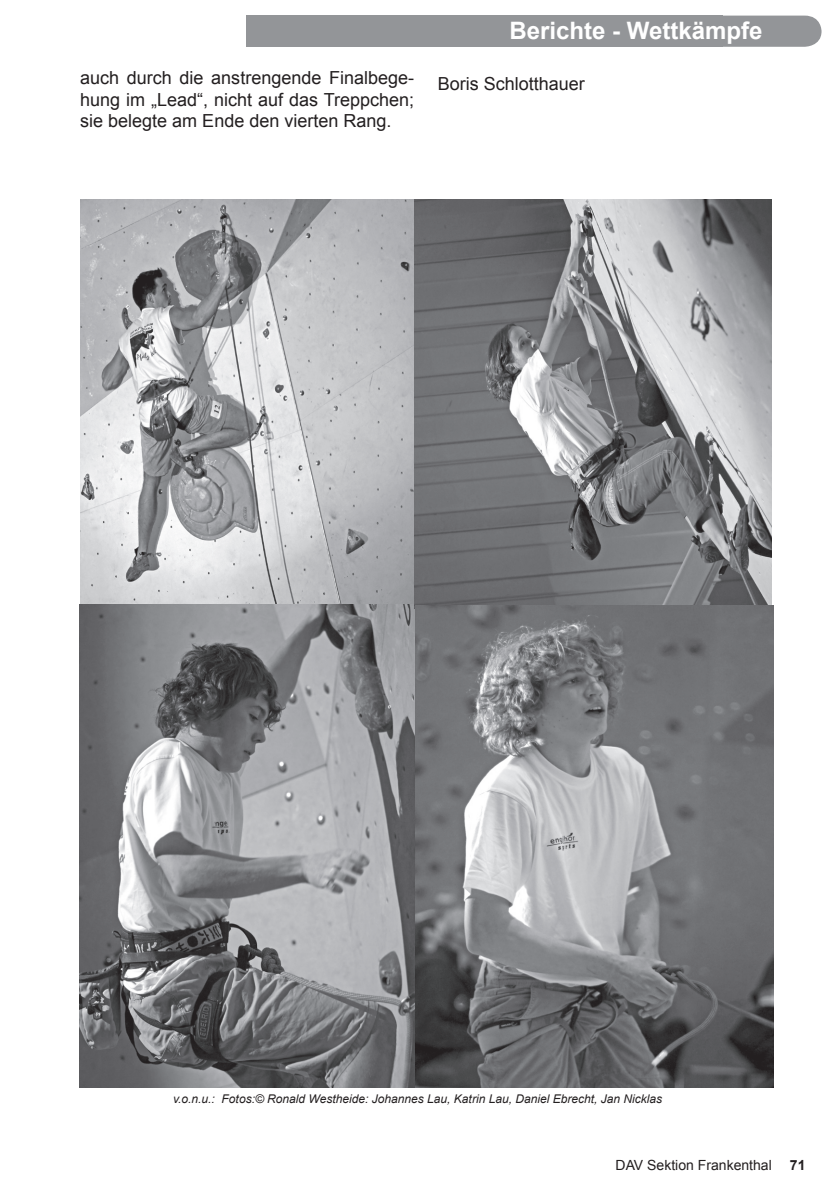
<style>
.page{position:relative;width:840px;height:1191px;background:#fff}
.page>*{position:absolute;margin:0;border:0;box-sizing:border-box;transform-origin:0 0}
.t1{font:700 24px "Arial";color:#fff}
.t2{font:18px/21.6px "Arial";color:#231f20;text-align:justify}
.t3{font:14px "Arial";color:#231f20}
.t4{font:700 14px "Arial";color:#231f20}
.t5{font:italic 12px "Arial";color:#231f20}
</style>
<div class="page">
<div style="left:721px;top:16px;width:100px;height:31px;background:#939598"></div>
<div style="left:246px;top:16px;width:475px;height:31px;background:#939598"></div>
<img style="left:80px;top:200px;width:334px;height:404px">
<img style="left:79px;top:604px;width:344px;height:484px">
<img style="left:414px;top:200px;width:357px;height:408px">
<img style="left:415px;top:606px;width:357px;height:481px">
<h1 class="t1" style="left:509px;top:17px;width:254px">Berichte - Wettkämpfe</h1>
<p class="t2" style="left:80px;top:67px;width:335px">auch durch die anstrengende Finalbege&shy;hung im „Lead“, nicht auf das Treppchen; sie belegte am Ende den vierten Rang.</p>
<p class="t2" style="left:437px;top:73px;width:149px">Boris Schlotthauer</p>
<p class="t5" style="left:173px;top:1092px;width:490px">v.o.n.u.: Fotos:© Ronald Westheide: Johannes Lau, Katrin Lau, Daniel Ebrecht, Jan Nicklas</p>
<p class="t3" style="left:615px;top:1157px;width:158px">DAV Sektion Frankenthal</p>
<p class="t4" style="left:789px;top:1157px;width:17px">71</p>
</div>
